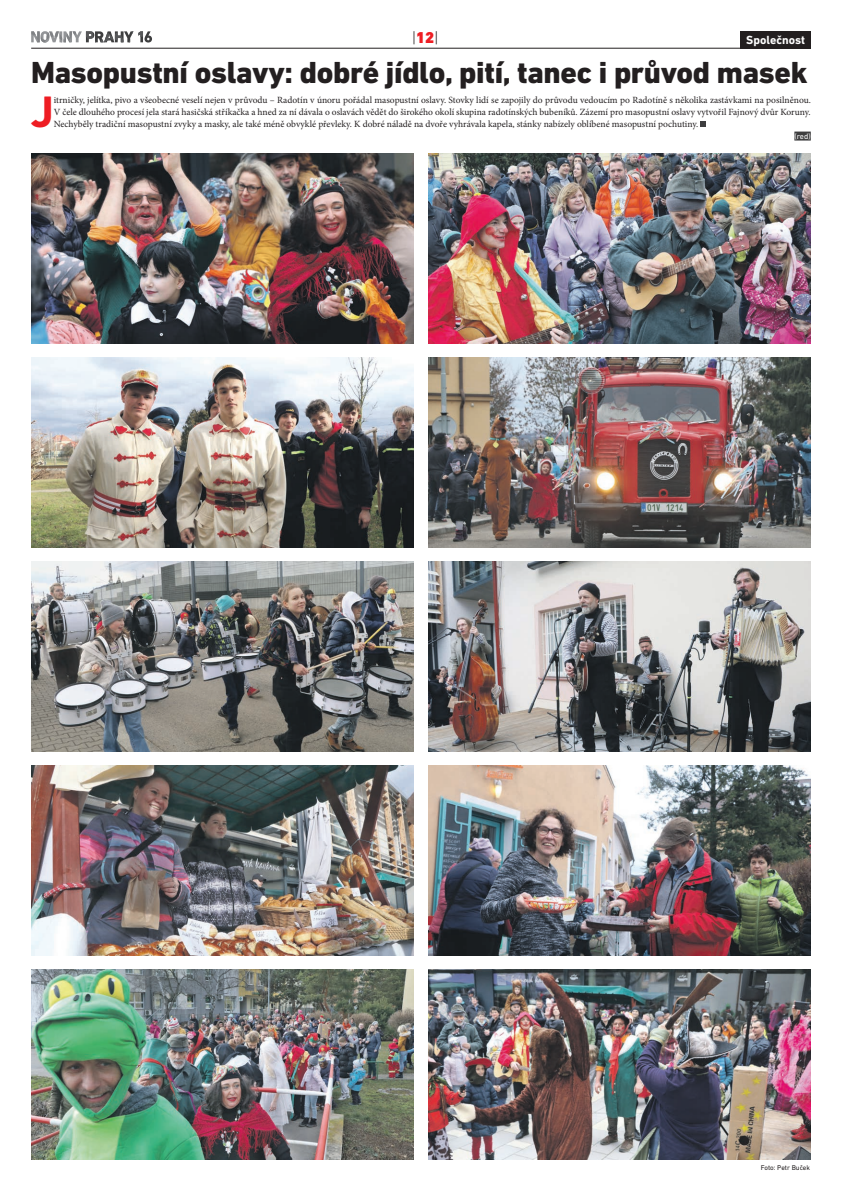
<style>
.page{position:relative;width:842px;height:1191px;background:#fff}
.page>*{position:absolute;margin:0;border:0;box-sizing:border-box;transform-origin:0 0}
.t1{font:700 44.8px "DIN Next LT Pro";color:#ee1d23}
.t2{font:800 31px "DIN Next LT Pro";letter-spacing:-.01em;color:#231f20}
.t3{font:300 16px "DIN Next LT Pro";color:#231f20}
.t4{font:700 12px "DIN Next LT Pro";color:#fff}
.t5{font:9.5px/12px "Minion Pro";letter-spacing:-.005em;color:#231f20;text-align:justify}
.t6{font:8px "DIN Next LT Pro";color:#fff}
.t7{font:7px "DIN Next LT Pro";color:#231f20}
.s1{font-weight:900;color:#ee1d23}
</style>
<div class="page">
<hr style="left:31px;top:48px;width:780px;height:1px;background:#231f20">
<svg style="left:31px;top:31px;width:121px;height:12px"></svg>
<div style="left:794px;top:132px;width:17px;height:9px;background:#3e3e3f"></div>
<svg style="left:700px;top:121px;width:6px;height:6px"></svg>
<div style="left:740px;top:31px;width:71px;height:17px;background:#231f20"></div>
<img style="left:31px;top:153px;width:383px;height:190px">
<img style="left:31px;top:357px;width:383px;height:190px">
<img style="left:31px;top:561px;width:383px;height:190px">
<img style="left:31px;top:765px;width:383px;height:190px">
<img style="left:31px;top:969px;width:383px;height:190px">
<img style="left:428px;top:153px;width:383px;height:190px">
<img style="left:428px;top:357px;width:383px;height:190px">
<img style="left:428px;top:561px;width:383px;height:190px">
<img style="left:428px;top:765px;width:383px;height:190px">
<img style="left:428px;top:969px;width:383px;height:190px">
<h3 class="t3" style="left:412px;top:28px;width:28px">|<span class="s1">12</span>|</h3>
<h2 class="t2" style="left:31px;top:54px;width:778px">Masopustní oslavy: dobré jídlo, pití, tanec i průvod masek</h2>
<h1 class="t1" style="left:30px;top:85px;width:25px">J</h1>
<p class="t5" style="left:54px;top:94px;width:759px">itrničky, jelítka, pivo a všeobecné veselí nejen v průvodu – Radotín v únoru pořádal masopustní oslavy. Stovky lidí se zapojily do průvodu vedoucím po Radotíně s několika zastávkami na posilněnou.<br>V čele dlouhého procesí jela stará hasičská stříkačka a hned za ní dávala o oslavách vědět do širokého okolí skupina radotínských bubeníků. Zázemí pro masopustní oslavy vytvořil Fajnový dvůr Koruny.<br>Nechyběly tradiční masopustní zvyky a masky, ale také méně obvyklé převleky. K dobré náladě na dvoře vyhrávala kapela, stánky nabízely oblíbené masopustní pochutiny.</p>
<p class="t6" style="left:794px;top:131px;width:18px">(red)</p>
<p class="t4" style="left:746px;top:33px;width:60px">Společnost</p>
<p class="t7" style="left:761px;top:1163px;width:51px">Foto: Petr Buček</p>
</div>
